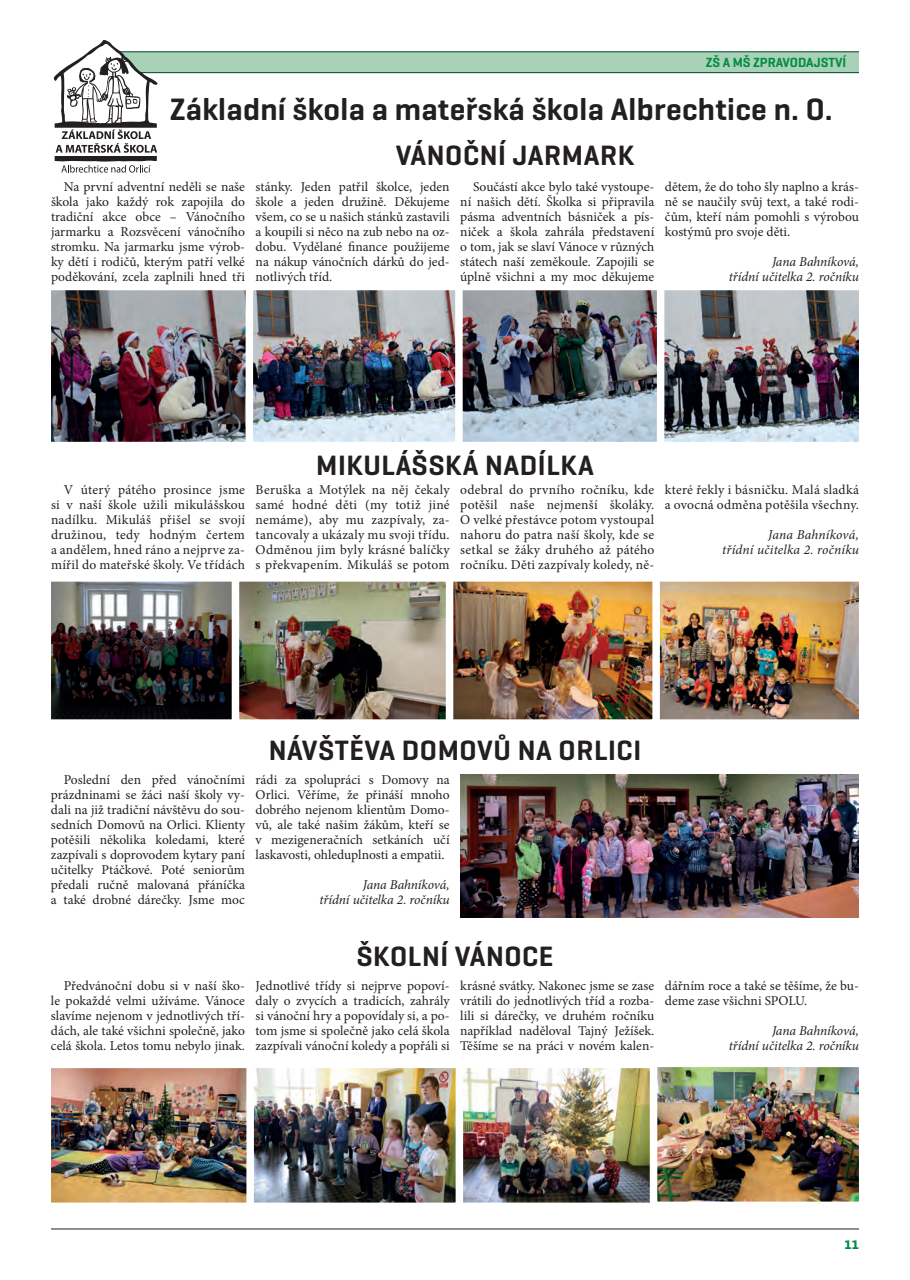
<style>
.page{position:relative;width:910px;height:1280px;background:#fff}
.page>*{position:absolute;margin:0;border:0;box-sizing:border-box;transform-origin:0 0}
.t1{font:600 31.5px "Geogrotesque";letter-spacing:.01em;color:#231f20}
.Nadpis{font:600 28.5px "Geogrotesque";letter-spacing:.02em;color:#231f20}
.text_zpravodaj{font:13.5px/15px "Minion Pro";color:#231f20;text-align:justify}
.text_zpravodaj-2{font:italic 13.5px/15px "Minion Pro";letter-spacing:-.005em;color:#231f20;text-align:right}
.text_zpravodaj-3{font:13.5px/15px "Minion Pro";letter-spacing:.02em;color:#231f20}
.t2{font:600 13.5px "Geogrotesque";color:#008b43}
.Stránkování{font:700 12.6px "Geogrotesque";color:#008b43}
</style>
<div class="page">
<div style="left:95px;top:52px;width:764px;height:21px;background:#a9d1b7"></div>
<hr style="left:95px;top:72px;width:764px;height:1px;background:#004623">
<hr style="left:95px;top:51px;width:764px;height:1px;background:#004623">
<svg style="left:54px;top:40px;width:104px;height:133px"></svg>
<hr style="left:51px;top:1229px;width:808px;height:1px;background:#231f20">
<img style="left:51px;top:290px;width:808px;height:152px">
<img style="left:51px;top:581px;width:808px;height:139px">
<img style="left:460px;top:774px;width:399px;height:143px">
<img style="left:51px;top:1067px;width:808px;height:136px">
<p class="t2" style="left:706px;top:54px;width:142px">ZŠ A MŠ ZPRAVODAJSTVÍ</p>
<h1 class="t1" style="left:170px;top:90px;width:664px">Základní škola a mateřská škola Albrechtice n. O.</h1>
<p class="Nadpis" style="left:396px;top:137px;width:240px">VÁNOČNÍ JARMARK</p>
<p class="text_zpravodaj" style="left:51px;top:180px;width:196px;text-indent:13px">Na první adventní neděli se naše škola jako každý rok zapojila do tradiční akce obce – Vánočního jarmarku a Rozsvěcení vánočního stromku. Na jarmarku jsme výrob&shy;ky dětí i rodičů, kterým patří velké poděkování, zcela zaplnili hned tři</p>
<p class="text_zpravodaj" style="left:256px;top:180px;width:196px">stánky. Jeden patřil školce, jeden škole a jeden družině. Děkujeme všem, co se u našich stánků zastavili a koupili si něco na zub nebo na oz&shy;dobu. Vydělané finance použijeme na nákup vánočních dárků do jed&shy;notlivých tříd.</p>
<p class="text_zpravodaj" style="left:460px;top:180px;width:196px;text-indent:13px">Součástí akce bylo také vystoupe&shy;ní našich dětí. Školka si připravila pásma adventních básniček a pís&shy;niček a škola zahrála představení o tom, jak se slaví Vánoce v různých státech naší zeměkoule. Zapojili se úplně všichni a my moc děkujeme</p>
<p class="text_zpravodaj" style="left:665px;top:180px;width:196px">dětem, že do toho šly naplno a krás&shy;ně se naučily svůj text, a také rodi&shy;čům, kteří nám pomohli s výrobou kostýmů pro svoje děti.</p>
<p class="text_zpravodaj-2" style="left:729px;top:254px;width:132px">Jana Bahníková,<br>třídní učitelka 2. ročníku</p>
<p class="Nadpis" style="left:316px;top:447px;width:279px">MIKULÁŠSKÁ NADÍLKA</p>
<p class="text_zpravodaj" style="left:51px;top:483px;width:196px;text-indent:13px">V úterý pátého prosince jsme si v naší škole užili mikulášskou nadílku. Mikuláš přišel se svojí družinou, tedy hodným čertem a andělem, hned ráno a nejprve za&shy;mířil do mateřské školy. Ve třídách</p>
<p class="text_zpravodaj" style="left:256px;top:483px;width:196px">Beruška a Motýlek na něj čekaly samé hodné děti (my totiž jiné nemáme), aby mu zazpívaly, za&shy;tancovaly a ukázaly mu svoji třídu.<br>Odměnou jim byly krásné balíčky s překvapením. Mikuláš se potom</p>
<p class="text_zpravodaj" style="left:460px;top:483px;width:196px">odebral do prvního ročníku, kde potěšil naše nejmenší školáky.<br>O velké přestávce potom vystoupal nahoru do patra naší školy, kde se setkal se žáky druhého až pátého ročníku. Děti zazpívaly koledy, ně-</p>
<p class="text_zpravodaj-3" style="left:665px;top:483px;width:196px">které řekly i básničku. Malá sladká a ovocná odměna potěšila všechny.</p>
<p class="text_zpravodaj-2" style="left:722px;top:527px;width:138px">Jana Bahníková,<br>třídní učitelka 2. ročníku</p>
<p class="Nadpis" style="left:269px;top:732px;width:374px">NÁVŠTĚVA DOMOVŮ NA ORLICI</p>
<p class="text_zpravodaj" style="left:51px;top:772px;width:196px;text-indent:13px">Poslední den před vánočními prázdninami se žáci naší školy vy&shy;dali na již tradiční návštěvu do sou&shy;sedních Domovů na Orlici. Klienty potěšili několika koledami, které zazpívali s doprovodem kytary paní učitelky Ptáčkové. Poté seniorům předali ručně malovaná přáníčka a také drobné dárečky. Jsme moc</p>
<p class="text_zpravodaj" style="left:256px;top:772px;width:196px">rádi za spolupráci s Domovy na Orlici. Věříme, že přináší mnoho dobrého nejenom klientům Domo&shy;vů, ale také našim žákům, kteří se v mezigeneračních setkáních učí laskavosti, ohleduplnosti a empatii.</p>
<p class="text_zpravodaj-2" style="left:319px;top:877px;width:132px">Jana Bahníková,<br>třídní učitelka 2. ročníku</p>
<p class="Nadpis" style="left:356px;top:939px;width:199px">ŠKOLNÍ VÁNOCE</p>
<p class="text_zpravodaj" style="left:51px;top:979px;width:196px;text-indent:13px">Předvánoční dobu si v naší ško&shy;le pokaždé velmi užíváme. Vánoce slavíme nejenom v jednotlivých tří&shy;dách, ale také všichni společně, jako celá škola. Letos tomu nebylo jinak.</p>
<p class="text_zpravodaj" style="left:256px;top:979px;width:196px">Jednotlivé třídy si nejprve popoví&shy;daly o zvycích a tradicích, zahrály si vánoční hry a popovídaly si, a po&shy;tom jsme si společně jako celá škola zazpívali vánoční koledy a popřáli si</p>
<p class="text_zpravodaj" style="left:460px;top:979px;width:196px">krásné svátky. Nakonec jsme se zase vrátili do jednotlivých tříd a rozba&shy;lili si dárečky, ve druhém ročníku například naděloval Tajný Ježíšek.<br>Těšíme se na práci v novém kalen-</p>
<p class="text_zpravodaj" style="left:665px;top:979px;width:195px">dářním roce a také se těšíme, že bu&shy;deme zase všichni SPOLU.</p>
<p class="text_zpravodaj-2" style="left:729px;top:1024px;width:132px">Jana Bahníková,<br>třídní učitelka 2. ročníku</p>
<p class="Stránkování" style="left:844px;top:1237px;width:16px">11</p>
</div>
